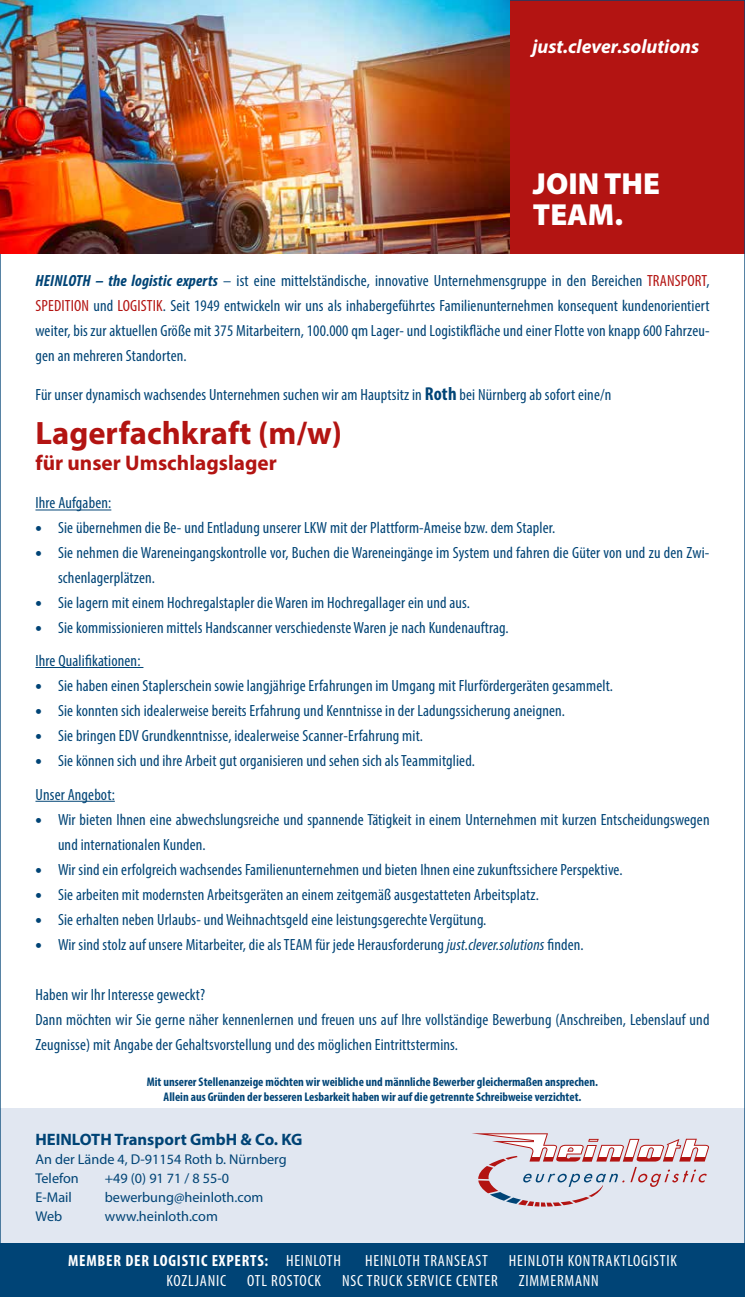
<style>
.page{position:relative;width:745px;height:1297px;background:#fff}
.page>*{position:absolute;margin:0;border:0;box-sizing:border-box;transform-origin:0 0}
.t1{font:700 32.5px "Myriad Pro";color:#b31412}
.t2{font:900 30.5px/30.5px "Myriad Pro";color:#fff}
.t3{font:700 21.25px "Myriad Pro";color:#b31412}
.t4{font:italic 700 19.5px "Myriad Pro";color:#fff}
.t5{font:700 16.62px "Myriad Pro";color:#004476}
.t6{font:condensed 16.25px/25px "Myriad Pro";letter-spacing:.01em;color:#004476}
.t7{font:condensed 16.25px "Myriad Pro";letter-spacing:.05em;color:#fff}
.t8{font:700 condensed 16.25px "Myriad Pro";letter-spacing:.05em;color:#fff}
.t9{font:14.25px/19px "Myriad Pro";color:#004476}
.t10{font:700 condensed 12.5px/15px "Myriad Pro";color:#004476;text-align:center}
.s1{font-weight:700;font-style:italic}
.s2{color:#b31412}
.s3{font-weight:700;font-size:18.75px}
.s4{font-weight:900;font-stretch:normal;font-size:17.5px}
.s5{font-style:italic}
.s6{font-weight:400}
</style>
<div class="page">
<div style="left:0;top:1109px;width:744px;height:188px;background:#e1e7f1"></div>
<div style="left:0;top:1243px;width:744px;height:54px;background:#004476"></div>
<svg style="left:472px;top:1133px;width:237px;height:73px"></svg>
<div style="left:509px;top:0;width:235px;height:253px;background:#b31412"></div>
<hr style="left:35px;top:510px;width:76px;height:1px;background:#004476">
<hr style="left:35px;top:667px;width:108px;height:1px;background:#004476">
<hr style="left:35px;top:801px;width:80px;height:1px;background:#004476">
<img style="left:0;top:0;width:509px;height:253px">
<p class="t4" style="left:531px;top:33px;width:169px">just.clever.solutions</p>
<h2 class="t2" style="left:532px;top:169px;width:128px">JOIN THE<br>TEAM.</h2>
<p class="t6" style="left:35px;top:268px;width:675px;text-align:justify"><span class="s1">HEINLOTH – the logistic experts</span> – ist eine mittelständische, innovative Unternehmensgruppe in den Bereichen <span class="s2">TRANSPORT</span>, <span class="s2">SPEDITION</span> und <span class="s2">LOGISTIK</span>. Seit 1949 entwickeln wir uns als inhabergeführtes Familienunternehmen konsequent kundenorientiert weiter, bis zur aktuellen Größe mit 375 Mitarbeitern, 100.000 qm Lager- und Logistikfläche und einer Flotte von knapp 600 Fahrzeu&shy;gen an mehreren Standorten.</p>
<p class="t6" style="left:35px;top:382px;width:577px">Für unser dynamisch wachsendes Unternehmen suchen wir am Hauptsitz in <span class="s3">Roth</span> bei Nürnberg ab sofort eine/n</p>
<h1 class="t1" style="left:35px;top:412px;width:308px">Lagerfachkraft (m/w)</h1>
<h3 class="t3" style="left:35px;top:448px;width:243px">für unser Umschlagslager</h3>
<p class="t6" style="left:35px;top:490px;width:77px">Ihre Aufgaben:</p>
<p class="t6" style="left:35px;top:515px;width:521px"><span class="s4">•</span> Sie übernehmen die Be- und Entladung unserer LKW mit der Plattform-Ameise bzw. dem Stapler.</p>
<p class="t6" style="left:58px;top:540px;width:652px;text-indent:-22px"><span class="s4">•</span> Sie nehmen die Wareneingangskontrolle vor, Buchen die Wareneingänge im System und fahren die Güter von und zu den Zwi&shy;schenlagerplätzen.</p>
<p class="t6" style="left:35px;top:590px;width:436px"><span class="s4">•</span> Sie lagern mit einem Hochregalstapler die Waren im Hochregallager ein und aus.</p>
<p class="t6" style="left:35px;top:611px;width:474px;line-height:32.5px"><span class="s4">•</span> Sie kommissionieren mittels Handscanner verschiedenste Waren je nach Kundenauftrag.<br>Ihre Qualifikationen:</p>
<p class="t6" style="left:35px;top:673px;width:578px"><span class="s4">•</span> Sie haben einen Staplerschein sowie langjährige Erfahrungen im Umgang mit Flurfördergeräten gesammelt.</p>
<p class="t6" style="left:35px;top:698px;width:530px"><span class="s4">•</span> Sie konnten sich idealerweise bereits Erfahrung und Kenntnisse in der Ladungssicherung aneignen.</p>
<p class="t6" style="left:35px;top:723px;width:389px"><span class="s4">•</span> Sie bringen EDV Grundkenntnisse, idealerweise Scanner-Erfahrung mit.</p>
<p class="t6" style="left:35px;top:743px;width:440px;line-height:33.8px"><span class="s4">•</span> Sie können sich und ihre Arbeit gut organisieren und sehen sich als Teammitglied.<br>Unser Angebot:</p>
<p class="t6" style="left:58px;top:806px;width:652px;text-indent:-22px"><span class="s4">•</span> Wir bieten Ihnen eine abwechslungsreiche und spannende Tätigkeit in einem Unternehmen mit kurzen Entscheidungswegen und internationalen Kunden.</p>
<p class="t6" style="left:35px;top:856px;width:588px"><span class="s4">•</span> Wir sind ein erfolgreich wachsendes Familienunternehmen und bieten Ihnen eine zukunftssichere Perspektive.</p>
<p class="t6" style="left:35px;top:881px;width:504px"><span class="s4">•</span> Sie arbeiten mit modernsten Arbeitsgeräten an einem zeitgemäß ausgestatteten Arbeitsplatz.</p>
<p class="t6" style="left:35px;top:906px;width:452px"><span class="s4">•</span> Sie erhalten neben Urlaubs- und Weihnachtsgeld eine leistungsgerechte Vergütung.</p>
<p class="t6" style="left:35px;top:931px;width:549px"><span class="s4">•</span> Wir sind stolz auf unsere Mitarbeiter, die als TEAM für jede Herausforderung <span class="s5">just.clever.solutions</span> finden.</p>
<p class="t6" style="left:35px;top:981px;width:675px">Haben wir Ihr Interesse geweckt?<br>Dann möchten wir Sie gerne näher kennenlernen und freuen uns auf Ihre vollständige Bewerbung (Anschreiben, Lebenslauf und<br>Zeugnisse) mit Angabe der Gehaltsvorstellung und des möglichen Eintrittstermins.</p>
<p class="t10" style="left:147px;top:1074px;width:452px">Mit unserer Stellenanzeige möchten wir weibliche und männliche Bewerber gleichermaßen ansprechen.<br>Allein aus Gründen der besseren Lesbarkeit haben wir auf die getrennte Schreibweise verzichtet.</p>
<p class="t5" style="left:35px;top:1129px;width:268px">HEINLOTH Transport GmbH &amp; Co. KG</p>
<p class="t9" style="left:35px;top:1149px;width:252px">An der Lände 4, D-91154 Roth b. Nürnberg<br>Telefon</p>
<p class="t9" style="left:105px;top:1168px;width:126px">+49 (0) 91 71 / 8 55-0</p>
<p class="t9" style="left:35px;top:1187px;width:38px">E-Mail</p>
<p class="t9" style="left:105px;top:1187px;width:160px">bewerbung@heinloth.com</p>
<p class="t9" style="left:35px;top:1206px;width:28px">Web</p>
<p class="t9" style="left:105px;top:1206px;width:114px">www.heinloth.com</p>
<p class="t8" style="left:68px;top:1250px;width:274px">MEMBER DER LOGISTIC EXPERTS: <span class="s6">HEINLOTH</span></p>
<p class="t7" style="left:365px;top:1251px;width:124px">HEINLOTH TRANSEAST</p>
<p class="t7" style="left:508px;top:1251px;width:169px">HEINLOTH KONTRAKTLOGISTIK</p>
<p class="t7" style="left:166px;top:1270px;width:61px">KOZLJANIC</p>
<p class="t7" style="left:247px;top:1270px;width:75px">OTL ROSTOCK</p>
<p class="t7" style="left:342px;top:1270px;width:157px">NSC TRUCK SERVICE CENTER</p>
<p class="t7" style="left:518px;top:1270px;width:82px">ZIMMERMANN</p>
</div>
